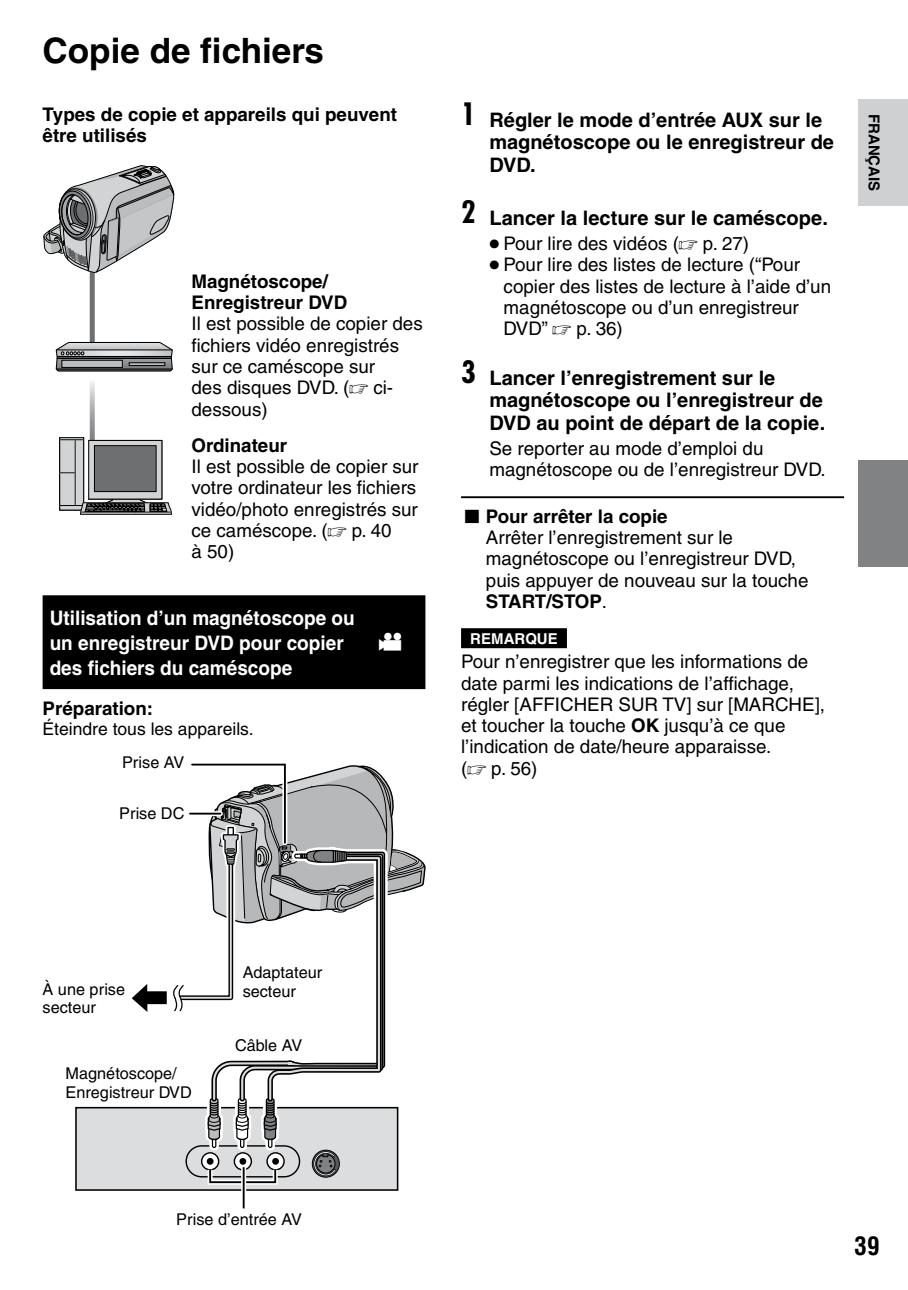
<style>
.page{position:relative;width:908px;height:1290px;background:#fff}
.page>*{position:absolute;margin:0;border:0;box-sizing:border-box;transform-origin:0 0}
.t1{font:700 35px "Helvetica";color:#000}
.t2{font:700 condensed 25px "Helvetica";color:#000}
.t3{font:22px "Everio Font";color:#fff}
.t4{font:700 20px/22.5px "Helvetica";color:#000}
.t5{font:700 20px/25px "Helvetica";color:#fff;scale:.95 1}
.t6{font:18.75px/21.2px "Helvetica";color:#000}
.t7{font:700 18.75px/21.2px "Helvetica";color:#000}
.t8{font:17.5px "Helvetica";color:#000}
.t9{font:16.25px/18.8px "Helvetica";color:#000}
.t10{font:700 15px "Helvetica";color:#000}
.t11{font:700 15px "Helvetica";color:#fff}
.s1{font-family:"Universal Newswith Comm Pi"}
.s2{font-family:"Futura";font-stretch:condensed;font-size:30px}
.s3{font-size:28px}
.s4{font-family:"Everio Font M8";font-size:22px}
.s5{font-weight:700}
</style>
<div class="page">
<div style="left:858px;top:461px;width:49px;height:106px;background:#808284"></div>
<div style="left:858px;top:99px;width:49px;height:107px;background:#cfd0d2"></div>
<div style="left:60px;top:438px;width:24px;height:72px;background:#d1d3d4"></div>
<div style="left:59px;top:437px;width:25px;height:73px;border:1px solid #000"></div>
<hr style="left:75px;top:440px;width:1px;height:65px;background:#000">
<svg style="left:90px;top:474px;width:70px;height:19px"></svg>
<div style="left:94px;top:446px;width:62px;height:46px;background:#6d6f71"></div>
<div style="left:94px;top:445px;width:62px;height:47px;border:1px solid #000"></div>
<svg style="left:60px;top:493px;width:112px;height:22px"></svg>
<svg style="left:43px;top:165px;width:132px;height:309px"></svg>
<div style="left:43px;top:595px;width:382px;height:94px;background:#000"></div>
<div style="left:76px;top:1108px;width:321px;height:82px;background:#dcddde"></div>
<div style="left:75px;top:1107px;width:323px;height:84px;border:2px solid #000"></div>
<div style="left:207px;top:1167px;width:70px;height:18px;border:5px solid #fff"></div>
<div style="left:209px;top:1169px;width:67px;height:14px;border:2px solid #000"></div>
<svg style="left:241px;top:1177px;width:5px;height:31px"></svg>
<hr style="left:243px;top:1167px;width:1px;height:41px;background:#000">
<svg style="left:132px;top:763px;width:293px;height:414px"></svg>
<hr style="left:461px;top:496px;width:382px;height:2px;background:#000">
<div style="left:461px;top:628px;width:105px;height:20px;background:#000"></div>
<h1 class="t1" style="left:43px;top:29px;width:283px">Copie de fichiers</h1>
<p class="t7" style="left:43px;top:103px;width:356px">Types de copie et appareils qui peuvent être utilisés</p>
<p class="t7" style="left:191px;top:270px;width:157px">Magnétoscope/<br>Enregistreur DVD</p>
<p class="t6" style="left:191px;top:313px;width:232px">Il est possible de copier des fichiers vidéo enregistrés sur ce caméscope sur<br>des disques DVD. (<span class="s1">Z</span> ci&shy;dessous)</p>
<p class="t7" style="left:191px;top:434px;width:97px">Ordinateur</p>
<p class="t6" style="left:191px;top:456px;width:228px">Il est possible de copier sur votre ordinateur les fichiers vidéo/photo enregistrés sur ce caméscope. (<span class="s1">Z</span> p. 40<br>à 50)</p>
<p class="t5" style="left:50px;top:605px;width:322px">Utilisation d’un magnétoscope ou un enregistreur DVD pour copier des fichiers du caméscope</p>
<p class="t7" style="left:43px;top:697px;width:112px">Préparation:</p>
<p class="t8" style="left:43px;top:718px;width:212px">Éteindre tous les appareils.</p>
<p class="t9" style="left:122px;top:753px;width:64px">Prise AV</p>
<p class="t9" style="left:119px;top:803px;width:67px">Prise DC</p>
<p class="t3" style="left:379px;top:630px;width:24px">!</p>
<p class="t4" style="left:489px;top:108px;width:346px;text-indent:-28px"><span class="s2">1</span> Régler le mode d’entrée AUX sur le magnétoscope ou le enregistreur de<br>DVD.</p>
<p class="t4" style="left:461px;top:206px;width:368px"><span class="s2">2</span> Lancer la lecture sur le caméscope.</p>
<p class="t6" style="left:489px;top:233px;width:261px"><span class="s3">•</span> Pour lire des vidéos (<span class="s1">Z</span> p. 27)</p>
<p class="t6" style="left:503px;top:254px;width:329px;text-indent:-14px"><span class="s3">•</span> Pour lire des listes de lecture (“Pour copier des listes de lecture à l’aide d’un magnétoscope ou d’un enregistreur<br>DVD” <span class="s1">Z</span> p. 36)</p>
<p class="t4" style="left:489px;top:366px;width:337px;text-indent:-28px"><span class="s2">3</span> Lancer l’enregistrement sur le magnétoscope ou l’enregistreur de<br>DVD au point de départ de la copie.</p>
<p class="t6" style="left:489px;top:438px;width:338px">Se reporter au mode d’emploi du magnétoscope ou de l’enregistreur DVD.</p>
<p class="t6" style="left:485px;top:506px;width:324px;text-indent:-25px"><span class="s4">L</span> <span class="s5">Pour arrêter la copie<br></span>Arrêter l’enregistrement sur le magnétoscope ou l’enregistreur DVD, puis appuyer de nouveau sur la touche<br><span class="s5">START/STOP</span>.</p>
<p class="t11" style="left:470px;top:629px;width:89px">REMARQUE</p>
<p class="t6" style="left:461px;top:651px;width:365px">Pour n’enregistrer que les informations de date parmi les indications de l’affichage, régler [AFFICHER SUR TV] sur [MARCHE], et toucher la touche <span class="s5">OK</span> jusqu’à ce que l’indication de date/heure apparaisse.<br>(<span class="s1">Z</span> p. 56)</p>
<p class="t10" style="left:883px;top:114px;width:79px;rotate:90deg">FRANÇAIS</p>
<p class="t9" style="left:242px;top:963px;width:81px">Adaptateur</p>
<p class="t9" style="left:43px;top:979px;width:84px">À une prise</p>
<p class="t9" style="left:242px;top:982px;width:55px">secteur</p>
<p class="t9" style="left:43px;top:998px;width:55px">secteur</p>
<p class="t9" style="left:66px;top:1064px;width:128px">Magnétoscope/<br>Enregistreur DVD</p>
<p class="t9" style="left:235px;top:1035px;width:69px">Câble AV</p>
<p class="t9" style="left:176px;top:1209px;width:127px">Prise d’entrée AV</p>
<h2 class="t2" style="left:854px;top:1230px;width:13px">39</h2>
</div>
